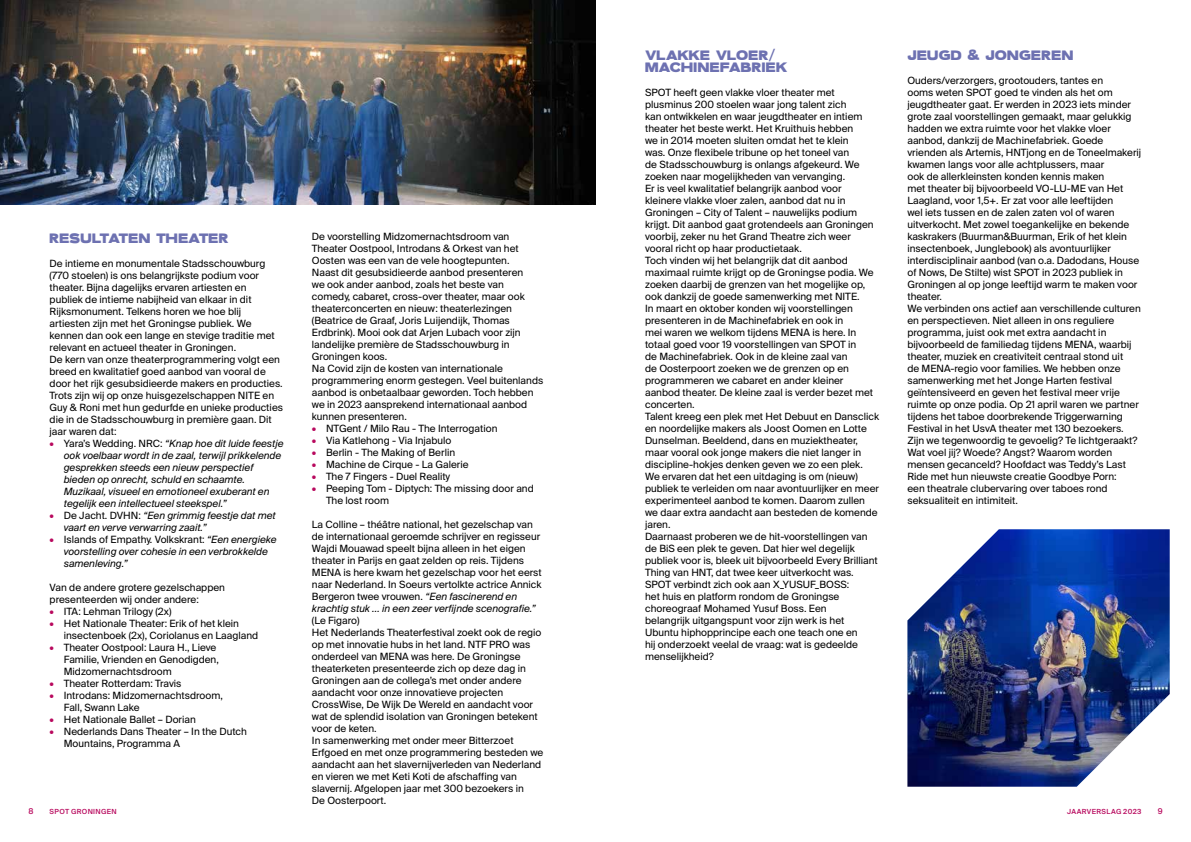
<style>
.page{position:relative;width:1191px;height:842px;background:#fff}
.page>*{position:absolute;margin:0;border:0;box-sizing:border-box;transform-origin:0 0}
.t1{font:19px "Eighties";letter-spacing:.01em;color:#6d71b1}
.t2{font:10px/12px "Suisse Intl";color:#000}
.t3{font:italic 10px/12px "Suisse Intl";color:#000}
.t4{font:500 8px "Suisse Intl";color:#b8095e}
.t5{font:500 7px "Suisse Intl";letter-spacing:.05em;color:#b8095e}
.s1{font-style:normal;color:#b8095e}
.s2{font-style:normal}
.s3{color:#b8095e}
.s4{font-style:italic}
</style>
<div class="page">
<img style="left:907px;top:529px;width:262px;height:258px">
<img style="left:0;top:0;width:595px;height:204px">
<h1 class="t1" style="left:50px;top:230px;width:181px">RESULTATEN THEATER</h1>
<p class="t2" style="left:50px;top:258px;width:235px">De intieme en monumentale Stadsschouwburg (770 stoelen) is ons belangrijkste podium voor theater. Bijna dagelijks ervaren artiesten en<br>publiek de intieme nabijheid van elkaar in dit Rijksmonument. Telkens horen we hoe blij artiesten zijn met het Groningse publiek. We kennen dan ook een lange en stevige traditie met relevant en actueel theater in Groningen.<br>De kern van onze theaterprogrammering volgt een breed en kwalitatief goed aanbod van vooral de door het rijk gesubsidieerde makers en producties.<br>Trots zijn wij op onze huisgezelschappen NITE en Guy &amp; Roni met hun gedurfde en unieke producties die in de Stadsschouwburg in première gaan. Dit jaar waren dat:</p>
<p class="t3" style="left:64px;top:438px;width:221px;text-indent:-14px"><span class="s1">•</span> <span class="s2">Yara’s Wedding. NRC:</span> “Knap hoe dit luide feestje ook voelbaar wordt in de zaal, terwijl prikkelende gesprekken steeds een nieuw perspectief bieden op onrecht, schuld en schaamte.<br>Muzikaal, visueel en emotioneel exuberant en tegelijk een intellectueel steekspel.”</p>
<p class="t3" style="left:64px;top:510px;width:213px;text-indent:-14px"><span class="s1">•</span> <span class="s2">De Jacht. DVHN:</span> “Een grimmig feestje dat met vaart en verve verwarring zaait.”</p>
<p class="t3" style="left:64px;top:534px;width:214px;text-indent:-14px"><span class="s1">•</span> <span class="s2">Islands of Empathy. Volkskrant:</span> “Een energieke voorstelling over cohesie in een verbrokkelde samenleving.”</p>
<p class="t2" style="left:50px;top:582px;width:177px">Van de andere grotere gezelschappen presenteerden wij onder andere:</p>
<p class="t2" style="left:50px;top:606px;width:123px"><span class="s3">•</span> ITA: Lehman Trilogy (2x)</p>
<p class="t2" style="left:64px;top:618px;width:196px;text-indent:-14px"><span class="s3">•</span> Het Nationale Theater: Erik of het klein insectenboek (2x), Coriolanus en Laagland</p>
<p class="t2" style="left:64px;top:642px;width:157px;text-indent:-14px"><span class="s3">•</span> Theater Oostpool: Laura H., Lieve<br>Familie, Vrienden en Genodigden,<br>Midzomernachtsdroom</p>
<p class="t2" style="left:50px;top:678px;width:133px"><span class="s3">•</span> Theater Rotterdam: Travis</p>
<p class="t2" style="left:64px;top:690px;width:161px;text-indent:-14px"><span class="s3">•</span> Introdans: Midzomernachtsdroom,<br>Fall, Swann Lake</p>
<p class="t2" style="left:50px;top:714px;width:148px"><span class="s3">•</span> Het Nationale Ballet – Dorian</p>
<p class="t2" style="left:64px;top:726px;width:185px;text-indent:-14px"><span class="s3">•</span> Nederlands Dans Theater – In the Dutch<br>Mountains, Programma A</p>
<p class="t2" style="left:312px;top:230px;width:233px">De voorstelling Midzomernachtsdroom van Theater Oostpool, Introdans &amp; Orkest van het Oosten was een van de vele hoogtepunten.<br>Naast dit gesubsidieerde aanbod presenteren<br>we ook ander aanbod, zoals het beste van comedy, cabaret, cross-over theater, maar ook theaterconcerten en nieuw: theaterlezingen (Beatrice de Graaf, Joris Luijendijk, Thomas Erdbrink). Mooi ook dat Arjen Lubach voor zijn landelijke première de Stadsschouwburg in Groningen koos.<br>Na Covid zijn de kosten van internationale programmering enorm gestegen. Veel buitenlands aanbod is onbetaalbaar geworden. Toch hebben we in 2023 aansprekend internationaal aanbod kunnen presenteren.</p>
<p class="t2" style="left:312px;top:422px;width:187px"><span class="s3">•</span> NTGent / Milo Rau - The Interrogation</p>
<p class="t2" style="left:312px;top:434px;width:141px"><span class="s3">•</span> Via Katlehong - Via Injabulo</p>
<p class="t2" style="left:312px;top:446px;width:145px"><span class="s3">•</span> Berlin - The Making of Berlin</p>
<p class="t2" style="left:312px;top:458px;width:158px"><span class="s3">•</span> Machine de Cirque - La Galerie</p>
<p class="t2" style="left:312px;top:470px;width:140px"><span class="s3">•</span> The 7 Fingers - Duel Reality</p>
<p class="t2" style="left:326px;top:482px;width:209px;text-indent:-14px"><span class="s3">•</span> Peeping Tom - Diptych: The missing door and<br>The lost room</p>
<p class="t2" style="left:312px;top:518px;width:231px">La Colline – théâtre national, het gezelschap van de internationaal geroemde schrijver en regisseur Wajdi Mouawad speelt bijna alleen in het eigen theater in Parijs en gaat zelden op reis. Tijdens MENA is here kwam het gezelschap voor het eerst naar Nederland. In Soeurs vertolkte actrice Annick Bergeron twee vrouwen. <span class="s4">“Een fascinerend en krachtig stuk … in een zeer verfijnde scenografie.”</span></p>
<p class="t2" style="left:312px;top:614px;width:233px">(Le Figaro)<br>Het Nederlands Theaterfestival zoekt ook de regio op met innovatie hubs in het land. NTF PRO was onderdeel van MENA was here. De Groningse theaterketen presenteerde zich op deze dag in Groningen aan de collega’s met onder andere aandacht voor onze innovatieve projecten CrossWise, De Wijk De Wereld en aandacht voor wat de splendid isolation van Groningen betekent voor de keten.<br>In samenwerking met onder meer Bitterzoet Erfgoed en met onze programmering besteden we aandacht aan het slavernijverleden van Nederland en vieren we met Keti Koti de afschaffing van slavernij. Afgelopen jaar met 300 bezoekers in<br>De Oosterpoort.</p>
<h1 class="t1" style="left:645px;top:46px;width:132px">VLAKKE VLOER/</h1>
<h1 class="t1" style="left:645px;top:58px;width:144px">MACHINEFABRIEK</h1>
<p class="t2" style="left:645px;top:86px;width:235px">SPOT heeft geen vlakke vloer theater met plusminus 200 stoelen waar jong talent zich<br>kan ontwikkelen en waar jeugdtheater en intiem theater het beste werkt. Het Kruithuis hebben<br>we in 2014 moeten sluiten omdat het te klein<br>was. Onze flexibele tribune op het toneel van<br>de Stadsschouwburg is onlangs afgekeurd. We zoeken naar mogelijkheden van vervanging.<br>Er is veel kwalitatief belangrijk aanbod voor kleinere vlakke vloer zalen, aanbod dat nu in Groningen – City of Talent – nauwelijks podium krijgt. Dit aanbod gaat grotendeels aan Groningen voorbij, zeker nu het Grand Theatre zich weer vooral richt op haar productietaak.<br>Toch vinden wij het belangrijk dat dit aanbod maximaal ruimte krijgt op de Groningse podia. We zoeken daarbij de grenzen van het mogelijke op, ook dankzij de goede samenwerking met NITE.<br>In maart en oktober konden wij voorstellingen presenteren in de Machinefabriek en ook in<br>mei waren we welkom tijdens MENA is here. In totaal goed voor 19 voorstellingen van SPOT in<br>de Machinefabriek. Ook in de kleine zaal van<br>de Oosterpoort zoeken we de grenzen op en programmeren we cabaret en ander kleiner aanbod theater. De kleine zaal is verder bezet met concerten.<br>Talent kreeg een plek met Het Debuut en Dansclick en noordelijke makers als Joost Oomen en Lotte Dunselman. Beeldend, dans en muziektheater, maar vooral ook jonge makers die niet langer in discipline-hokjes denken geven we zo een plek.<br>We ervaren dat het een uitdaging is om (nieuw) publiek te verleiden om naar avontuurlijker en meer experimenteel aanbod te komen. Daarom zullen we daar extra aandacht aan besteden de komende jaren.<br>Daarnaast proberen we de hit-voorstellingen van de BiS een plek te geven. Dat hier wel degelijk publiek voor is, bleek uit bijvoorbeeld Every Brilliant Thing van HNT, dat twee keer uitverkocht was.<br>SPOT verbindt zich ook aan X_YUSUF_BOSS:<br>het huis en platform rondom de Groningse choreograaf Mohamed Yusuf Boss. Een<br>belangrijk uitgangspunt voor zijn werk is het Ubuntu hiphopprincipe each one teach one en<br>hij onderzoekt veelal de vraag: wat is gedeelde menselijkheid?</p>
<h1 class="t1" style="left:907px;top:46px;width:167px">JEUGD &amp; JONGEREN</h1>
<p class="t2" style="left:907px;top:74px;width:235px">Ouders/verzorgers, grootouders, tantes en<br>ooms weten SPOT goed te vinden als het om jeugdtheater gaat. Er werden in 2023 iets minder grote zaal voorstellingen gemaakt, maar gelukkig hadden we extra ruimte voor het vlakke vloer aanbod, dankzij de Machinefabriek. Goede vrienden als Artemis, HNTjong en de Toneelmakerij kwamen langs voor alle achtplussers, maar<br>ook de allerkleinsten konden kennis maken<br>met theater bij bijvoorbeeld VO-LU-ME van Het Laagland, voor 1,5+. Er zat voor alle leeftijden<br>wel iets tussen en de zalen zaten vol of waren uitverkocht. Met zowel toegankelijke en bekende kaskrakers (Buurman&amp;Buurman, Erik of het klein insectenboek, Junglebook) als avontuurlijker interdisciplinair aanbod (van o.a. Dadodans, House of Nows, De Stilte) wist SPOT in 2023 publiek in Groningen al op jonge leeftijd warm te maken voor theater.<br>We verbinden ons actief aan verschillende culturen en perspectieven. Niet alleen in ons reguliere programma, juist ook met extra aandacht in bijvoorbeeld de familiedag tijdens MENA, waarbij theater, muziek en creativiteit centraal stond uit<br>de MENA-regio voor families. We hebben onze samenwerking met het Jonge Harten festival geïntensiveerd en geven het festival meer vrije ruimte op onze podia. Op 21 april waren we partner tijdens het taboe doorbrekende Triggerwarning Festival in het UsvA theater met 130 bezoekers.<br>Zijn we tegenwoordig te gevoelig? Te lichtgeraakt?<br>Wat voel jij? Woede? Angst? Waarom worden mensen gecanceld? Hoofdact was Teddy’s Last Ride met hun nieuwste creatie Goodbye Porn:<br>een theatrale clubervaring over taboes rond seksualiteit en intimiteit.</p>
<p class="t4" style="left:28px;top:807px;width:7px">8</p>
<p class="t5" style="left:50px;top:807px;width:69px">SPOT GRONINGEN</p>
<p class="t5" style="left:1067px;top:807px;width:76px">JAARVERSLAG 2023</p>
<p class="t4" style="left:1157px;top:807px;width:6px">9</p>
</div>
